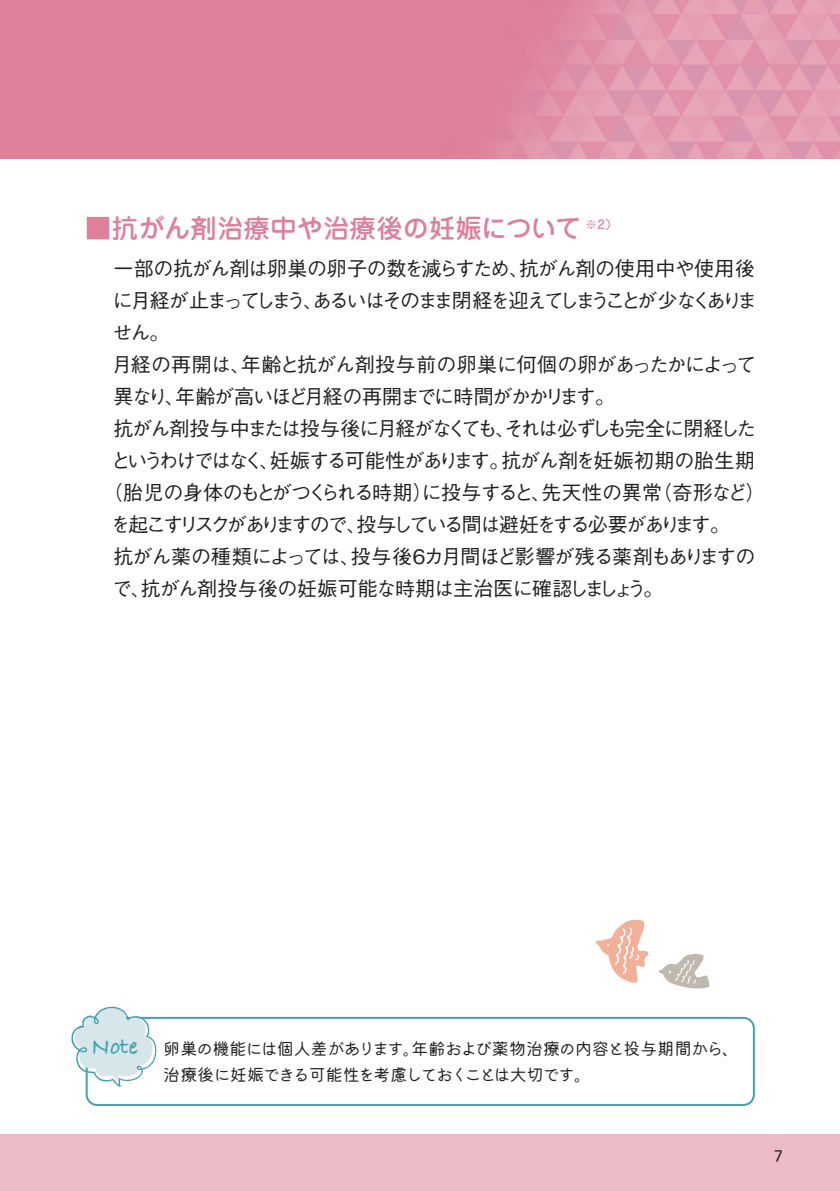
<style>
.page{position:relative;width:840px;height:1191px;background:#fff}
.page>*{position:absolute;margin:0;border:0;box-sizing:border-box;transform-origin:0 0}
.t1{font:500 26px "Jun 34 Pro";letter-spacing:.005em;color:#dd809a}
.t2{font:700 24px "Bradley Hand ITCTT";color:#41a1ac}
.t3{font:500 20px "Gothic BBB Pro";letter-spacing:-.07em;color:#231f20}
.t4{font:500 20px "Gothic BBB Pro";letter-spacing:-.15em;color:#231f20}
.t5{font:500 20px "Gothic BBB Pro";letter-spacing:-.03em;color:#231f20}
.t6{font:500 20px "Gothic BBB Pro";letter-spacing:-.135em;color:#231f20}
.t7{font:500 20px "Gothic BBB Pro";letter-spacing:-.02em;color:#231f20}
.t8{font:500 20px "Gothic BBB Pro";letter-spacing:-.025em;color:#231f20}
.t9{font:500 20px "Gothic BBB Pro";letter-spacing:-.035em;color:#231f20}
.t10{font:17px/26px "Mamelon 3.5 Hi Regular";letter-spacing:-.06em;color:#231f20}
.t11{font:16px "DNP Shuei M Go Std L";color:#231f20}
</style>
<div class="page">
<div style="left:0;top:0;width:839px;height:159px;background:#dd809a"></div>
<img style="left:496px;top:0;width:343px;height:159px">
<div style="left:0;top:1134px;width:839px;height:57px;background:#ecbbc5"></div>
<div style="left:86px;top:1017px;width:668px;height:89px;border:2px solid #41a1ac;border-radius:10px"></div>
<svg style="left:596px;top:919px;width:52px;height:64px"></svg>
<svg style="left:659px;top:954px;width:50px;height:34px"></svg>
<svg style="left:71px;top:1006px;width:85px;height:80px"></svg>
<h1 class="t1" style="left:85px;top:208px;width:533px">■抗がん剤治療中や治療後の妊娠について <sup>※2）</sup></h1>
<p class="t7" style="left:113px;top:252px;width:642px">一部の抗がん剤は卵巣の卵子の数を減らすため、抗がん剤の使用中や使用後</p>
<p class="t4" style="left:113px;top:284px;width:645px">に月経が止まってしまう、あるいはそのまま閉経を迎えてしまうことが少なくありま</p>
<p class="t3" style="left:112px;top:316px;width:58px">せん。</p>
<p class="t8" style="left:112px;top:348px;width:645px">月経の再開は、年齢と抗がん剤投与前の卵巣に何個の卵があったかによって</p>
<p class="t3" style="left:113px;top:380px;width:503px">異なり、年齢が高いほど月経の再開までに時間がかかリます。</p>
<p class="t3" style="left:113px;top:412px;width:644px">抗がん剤投与中または投与後に月経がなくても、それは必ずしも完全に閉経した</p>
<p class="t3" style="left:111px;top:444px;width:645px">というわけではなく、妊娠する可能性があります。抗がん剤を妊娠初期の胎生期</p>
<p class="t5" style="left:103px;top:476px;width:663px">（胎児の身体のもとがつくられる時期）に投与すると、先天性の異常（奇形など）</p>
<p class="t6" style="left:111px;top:508px;width:620px">を起こすリスクがありますので、投与している間は避妊をする必要があります。</p>
<p class="t3" style="left:113px;top:540px;width:643px">抗がん薬の種類によっては、投与後6カ月間ほど影響が残る薬剤もありますの</p>
<p class="t9" style="left:112px;top:572px;width:552px">で、抗がん剤投与後の妊娠可能な時期は主治医に確認しましょう。</p>
<p class="t2" style="left:91px;top:1028px;width:48px">Note</p>
<p class="t10" style="left:163px;top:1035px;width:577px">卵巣の機能には個人差があります。年齢および薬物治療の内容と投与期間から、治療後に妊娠できる可能性を考慮しておくことは大切です。</p>
<p class="t11" style="left:773px;top:1144px;width:11px">7</p>
</div>
